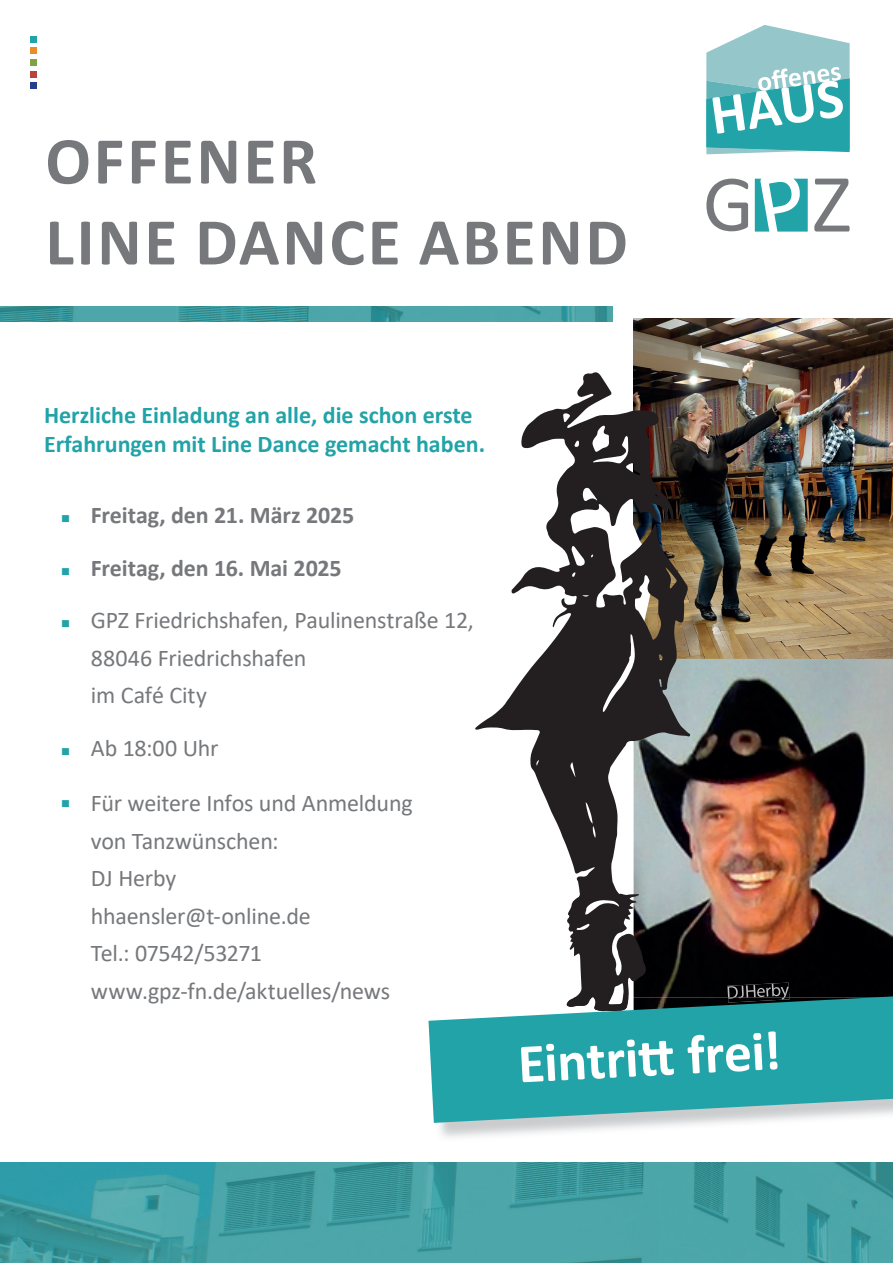
<style>
.page{position:relative;width:893px;height:1263px;background:#fff}
.page>*{position:absolute;margin:0;border:0;box-sizing:border-box;transform-origin:0 0}
.t1{font:700 67.5px/81px "Calibri";letter-spacing:.04em;color:#76787b}
.t2{font:700 55.8px "Calibri";color:#fff}
.t3{font:24px/37.5px "Calibri";letter-spacing:-.01em;color:#76787b}
.t4{font:700 24px/28.8px "Calibri";color:#21a3a7}
.t5{font:700 24px "Calibri";letter-spacing:-.005em;color:#76787b}
.s1{color:#21a3a7}
</style>
<div class="page">
<svg style="left:706px;top:179px;width:42px;height:52px"></svg>
<svg style="left:755px;top:179px;width:53px;height:53px"></svg>
<svg style="left:814px;top:179px;width:36px;height:52px"></svg>
<svg style="left:31px;top:83px;width:6px;height:6px"></svg>
<svg style="left:31px;top:71px;width:6px;height:6px"></svg>
<svg style="left:31px;top:48px;width:6px;height:17px"></svg>
<svg style="left:31px;top:36px;width:6px;height:6px"></svg>
<img style="left:0;top:1163px;width:893px;height:100px">
<img style="left:634px;top:318px;width:259px;height:677px">
<svg style="left:706px;top:25px;width:144px;height:129px"></svg>
<img style="left:0;top:307px;width:612px;height:15px">
<svg style="left:475px;top:371px;width:216px;height:624px"></svg>
<img style="left:727px;top:983px;width:62px;height:12px">
<svg style="left:428px;top:995px;width:465px;height:128px;background:#40a7aa"></svg>
<h1 class="t1" style="left:45px;top:120px;width:584px">OFFENER<br>LINE DANCE ABEND</h1>
<p class="t4" style="left:44px;top:400px;width:442px">Herzliche Einladung an alle, die schon erste<br>Erfahrungen mit Line Dance gemacht haben.</p>
<p class="t5" style="left:61px;top:498px;width:295px"><span class="s1">■</span> Freitag, den 21. März 2025</p>
<p class="t5" style="left:61px;top:551px;width:282px"><span class="s1">■</span> Freitag, den 16. Mai 2025</p>
<p class="t3" style="left:91px;top:601px;width:384px;text-indent:-30px"><span class="s1">■</span> GPZ Friedrichshafen, Paulinenstraße 12,<br>88046 Friedrichshafen<br>im Café City</p>
<p class="t3" style="left:61px;top:728px;width:159px"><span class="s1">■</span> Ab 18:00 Uhr</p>
<p class="t3" style="left:91px;top:784px;width:323px;text-indent:-30px"><span class="s1">■</span> Für weitere Infos und Anmeldung von Tanzwünschen:<br>DJ Herby<br>hhaensler@t-online.de<br>Tel.: 07542/53271 www.gpz-fn.de/aktuelles/news</p>
<h2 class="t2" style="left:516px;top:1024px;width:265px;rotate:-3deg">Eintritt frei!</h2>
</div>
